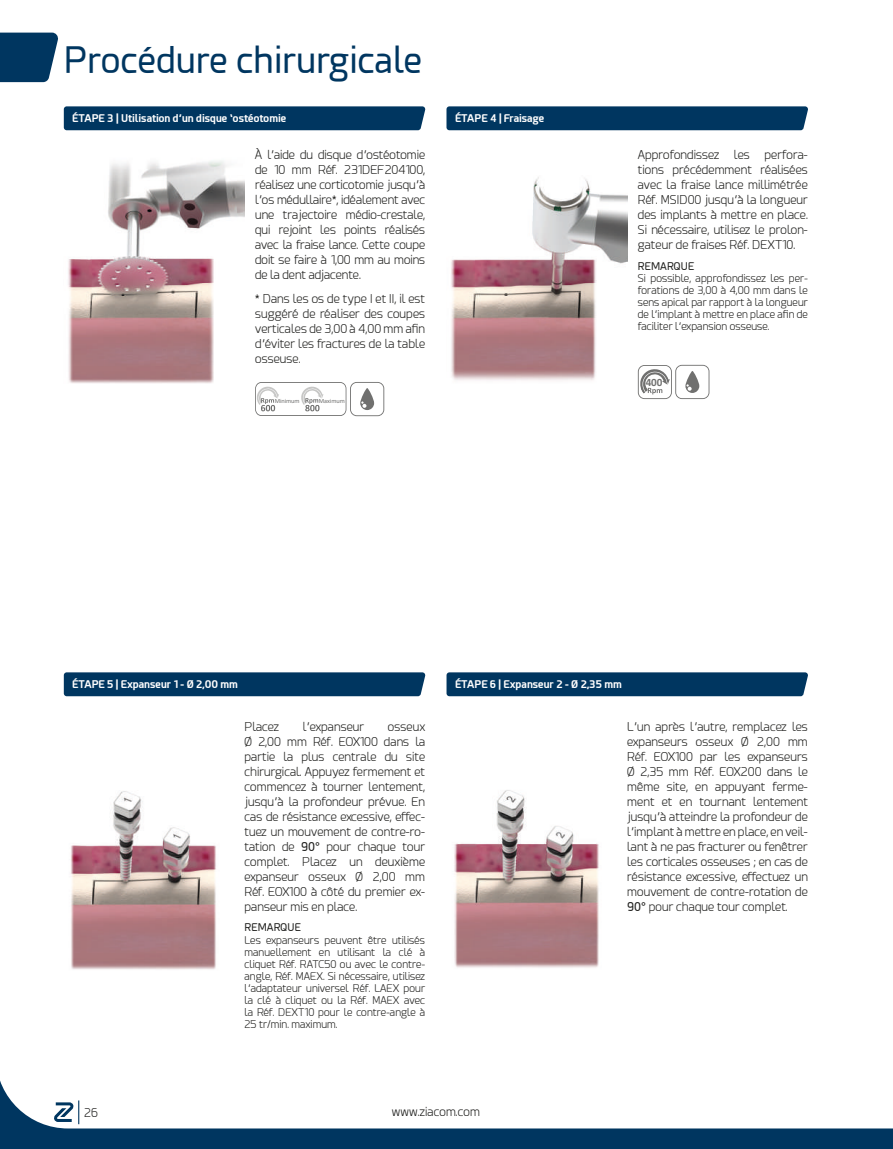
<style>
.page{position:relative;width:893px;height:1149px;background:#fff}
.page>*{position:absolute;margin:0;border:0;box-sizing:border-box;transform-origin:0 0}
.t1{font:36px "Esphimere";color:#003660}
.t2{font:300 12px/15px "Esphimere";color:#1d1d1b;text-align:justify}
.t3{font:700 11.1px "Calibri";color:#70706f}
.t4{font:300 10.5px/12px "Esphimere";color:#1d1d1b;text-align:justify}
.t5{font:700 10.5px "Esphimere";color:#fff}
.t6{font:10.5px "Esphimere";color:#1d1d1b}
.t7{font:6.3px "Calibri";letter-spacing:-.005em;color:#70706f}
.s1{font-weight:400}
</style>
<div class="page">
<img style="left:70px;top:791px;width:146px;height:179px">
<img style="left:451px;top:177px;width:176px;height:203px">
<img style="left:454px;top:790px;width:145px;height:178px">
<img style="left:68px;top:161px;width:176px;height:223px">
<div style="left:64px;top:672px;width:362px;height:24px;background:#003660"></div>
<div style="left:446px;top:672px;width:362px;height:24px;background:#003660"></div>
<div style="left:64px;top:106px;width:362px;height:24px;background:#003660"></div>
<div style="left:446px;top:106px;width:362px;height:24px;background:#003660"></div>
<svg style="left:255px;top:382px;width:129px;height:34px"></svg>
<svg style="left:0;top:33px;width:58px;height:49px;background:#14456c"></svg>
<svg style="left:638px;top:365px;width:71px;height:34px"></svg>
<svg style="left:0;top:1080px;width:893px;height:68px"></svg>
<svg style="left:54px;top:1100px;width:25px;height:23px"></svg>
<h1 class="t1" style="left:64px;top:40px;width:360px">Procédure chirurgicale</h1>
<p class="t5" style="left:72px;top:112px;width:215px">ÉTAPE 3 | Utilisation d’un disque ‘ostéotomie</p>
<p class="t5" style="left:455px;top:112px;width:91px">ÉTAPE 4 | Fraisage</p>
<p class="t2" style="left:255px;top:147px;width:172px">À l’aide du disque d’ostéotomie de 10 mm Réf. 231DEF204100, réalisez une corticotomie jusqu’à l’os médullaire*, idéalement avec une trajectoire médio-crestale, qui rejoint les points réalisés avec la fraise lance. Cette coupe doit se faire à 1,00 mm au moins de la dent adjacente.</p>
<p class="t2" style="left:255px;top:291px;width:172px">* Dans les os de type I et II, il est suggéré de réaliser des coupes verticales de 3,00 à 4,00 mm afin d’éviter les fractures de la table osseuse.</p>
<p class="t7" style="left:275px;top:396px;width:26px">Minimum</p>
<p class="t7" style="left:319px;top:396px;width:27px">Maximum</p>
<p class="t2" style="left:638px;top:147px;width:172px">Approfondissez les perfora&shy;tions précédemment réalisées avec la fraise lance millimétrée Réf. MSID00 jusqu’à la longueur des implants à mettre en place.<br>Si nécessaire, utilisez le prolon&shy;gateur de fraises Réf. DEXT10.</p>
<p class="t6" style="left:638px;top:260px;width:58px">REMARQUE</p>
<p class="t4" style="left:638px;top:272px;width:172px">Si possible, approfondissez les per&shy;forations de 3,00 à 4,00 mm dans le sens apical par rapport à la longueur de l’implant à mettre en place afin de faciliter l’expansion osseuse.</p>
<p class="t3" style="left:646px;top:374px;width:18px">400</p>
<p class="t5" style="left:72px;top:677px;width:167px">ÉTAPE 5 | Expanseur 1 - Ø 2,00 mm</p>
<p class="t5" style="left:455px;top:677px;width:168px">ÉTAPE 6 | Expanseur 2 - Ø 2,35 mm</p>
<p class="t2" style="left:244px;top:719px;width:36px">Placez</p>
<p class="t2" style="left:303px;top:719px;width:63px">l’expanseur</p>
<p class="t2" style="left:627px;top:719px;width:182px">L’un après l’autre, remplacez les expanseurs osseux Ø 2,00 mm Réf. EOX100 par les expanseurs Ø 2,35 mm Réf. EOX200 dans le même site, en appuyant ferme&shy;ment et en tournant lentement jusqu’à atteindre la profondeur de l’implant à mettre en place, en veil&shy;lant à ne pas fracturer ou fenêtrer les corticales osseuses ; en cas de résistance excessive, effectuez un mouvement de contre-rotation de <span class="s1">90°</span> pour chaque tour complet.</p>
<p class="t2" style="left:244px;top:719px;width:182px;text-indent:143px">osseux Ø 2,00 mm Réf. EOX100 dans la partie la plus centrale du site chirurgical. Appuyez fermement et commencez à tourner lentement, jusqu’à la profondeur prévue. En cas de résistance excessive, effec&shy;tuez un mouvement de contre-ro&shy;tation de <span class="s1">90°</span> pour chaque tour complet. Placez un deuxième expanseur osseux Ø 2,00 mm Réf. EOX100 à côté du premier ex&shy;panseur mis en place.</p>
<p class="t6" style="left:244px;top:921px;width:58px">REMARQUE</p>
<p class="t4" style="left:244px;top:933px;width:182px">Les expanseurs peuvent être utilisés manuellement en utilisant la clé à cliquet Réf. RATC50 ou avec le contre&shy;angle, Réf. MAEX. Si nécessaire, utilisez l’adaptateur universel Réf. LAEX pour la clé à cliquet ou la Réf. MAEX avec la Réf. DEXT10 pour le contre-angle à 25 tr/min. maximum.</p>
<p class="t2" style="left:84px;top:1104px;width:15px">26</p>
<p class="t2" style="left:392px;top:1104px;width:90px">www.ziacom.com</p>
</div>
